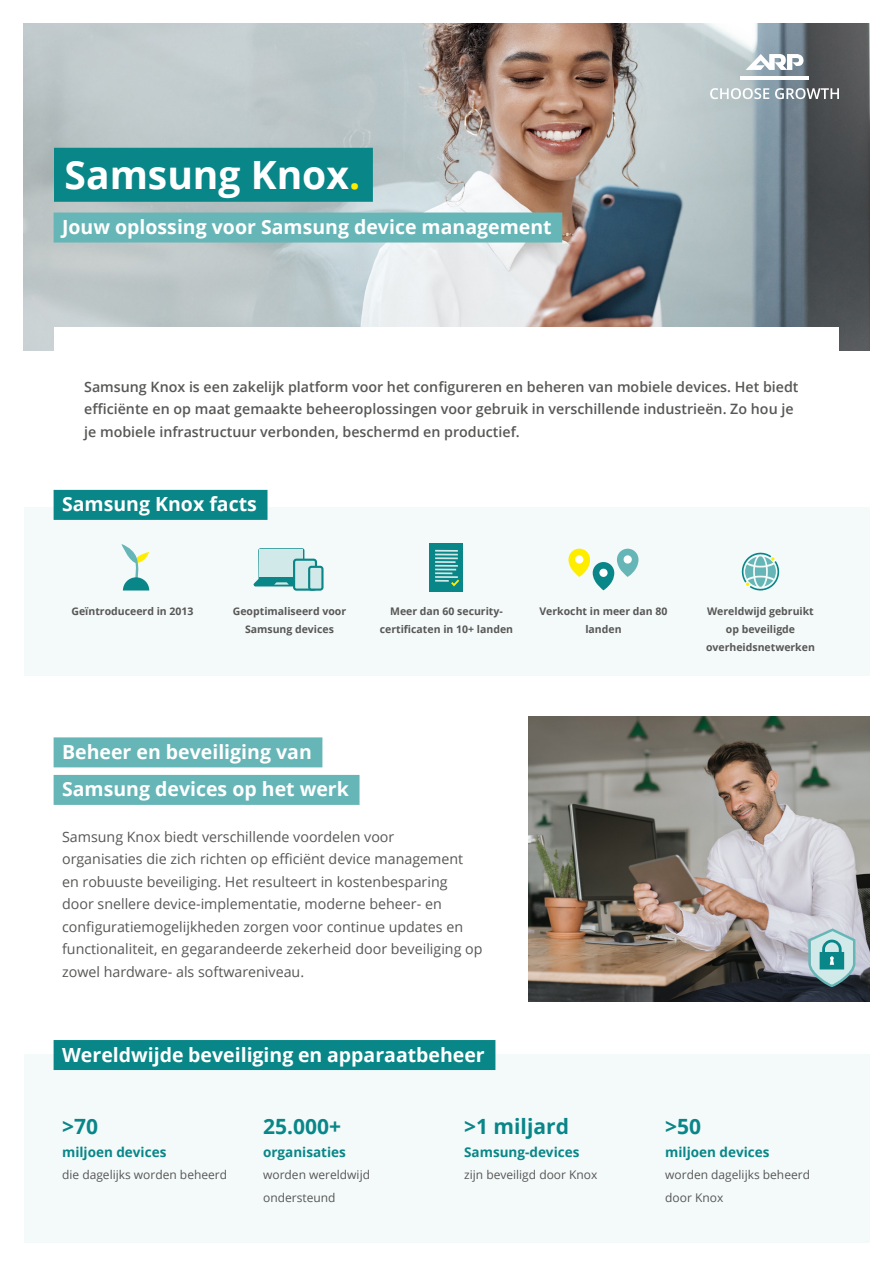
<style>
.page{position:relative;width:893px;height:1263px;background:#fff}
.page>*{position:absolute;margin:0;border:0;box-sizing:border-box;transform-origin:0 0}
.t1{font:700 39px "Open Sans";color:#fff}
.t2{font:700 21px "Open Sans";color:#098688}
.t3{font:700 19.5px/37.5px "Open Sans";color:#fff}
.t4{font:14.25px/22.5px "Open Sans";color:#575756}
.t5{font:600 14.25px/22.5px "Open Sans";color:#575756}
.t6{font:700 13.5px "Open Sans";color:#098688}
.t7{font:12px/22.5px "Open Sans";color:#575756}
.t8{font:700 10.5px/18px "Open Sans";color:#575756;text-align:center}
.s1{color:#ffed00}
</style>
<div class="page">
<img style="left:24px;top:24px;width:845px;height:327px">
<div style="left:54px;top:148px;width:319px;height:54px;background:#098688"></div>
<div style="left:54px;top:327px;width:785px;height:99px;background:#fff"></div>
<hr style="left:740px;top:76px;width:69px;height:4px;background:#fff">
<svg style="left:746px;top:54px;width:58px;height:16px"></svg>
<svg style="left:710px;top:88px;width:59px;height:11px"></svg>
<svg style="left:775px;top:88px;width:64px;height:11px"></svg>
<div style="left:54px;top:213px;width:508px;height:30px;background:#67b6b7"></div>
<div style="left:24px;top:507px;width:845px;height:169px;background:#f4fafa"></div>
<div style="left:24px;top:1054px;width:845px;height:188px;background:#f4fafa"></div>
<svg style="left:593px;top:562px;width:21px;height:28px"></svg>
<div style="left:599px;top:569px;width:9px;height:8px;background:#fff;border-radius:50%"></div>
<svg style="left:617px;top:549px;width:21px;height:28px"></svg>
<div style="left:624px;top:555px;width:8px;height:9px;background:#fff;border-radius:50%"></div>
<svg style="left:568px;top:549px;width:22px;height:28px"></svg>
<div style="left:575px;top:555px;width:8px;height:9px;background:#fff;border-radius:50%"></div>
<svg style="left:254px;top:548px;width:70px;height:43px"></svg>
<svg style="left:741px;top:552px;width:39px;height:38px"></svg>
<div style="left:54px;top:737px;width:268px;height:30px;background:#67b6b7"></div>
<div style="left:54px;top:775px;width:306px;height:30px;background:#67b6b7"></div>
<div style="left:54px;top:490px;width:213px;height:30px;background:#098688"></div>
<div style="left:54px;top:1040px;width:441px;height:30px;background:#098688"></div>
<img style="left:529px;top:716px;width:340px;height:285px">
<svg style="left:808px;top:928px;width:47px;height:59px;background:#8bb7ba"></svg>
<svg style="left:121px;top:544px;width:28px;height:46px"></svg>
<div style="left:429px;top:543px;width:34px;height:48px;background:#098688"></div>
<svg style="left:435px;top:569px;width:24px;height:17px"></svg>
<hr style="left:435px;top:576px;width:23px;height:2px;background:#d1e9e8">
<hr style="left:435px;top:565px;width:23px;height:2px;background:#d1e9e8">
<hr style="left:435px;top:561px;width:20px;height:2px;background:#d1e9e8">
<hr style="left:435px;top:557px;width:23px;height:2px;background:#d1e9e8">
<svg style="left:435px;top:554px;width:23px;height:1px"></svg>
<hr style="left:435px;top:550px;width:23px;height:2px;background:#d1e9e8">
<h1 class="t1" style="left:65px;top:147px;width:297px">Samsung Knox<span class="s1">.</span></h1>
<h3 class="t3" style="left:62px;top:208px;width:491px">Jouw oplossing voor Samsung device management</h3>
<p class="t5" style="left:84px;top:375px;width:716px">Samsung Knox is een zakelijk platform voor het configureren en beheren van mobiele devices. Het biedt efficiënte en op maat gemaakte beheeroplossingen voor gebruik in verschillende industrieën. Zo hou je je mobiele infrastructuur verbonden, beschermd en productief.</p>
<h3 class="t3" style="left:62px;top:485px;width:196px">Samsung Knox facts</h3>
<p class="t8" style="left:71px;top:602px;width:124px">Geïntroduceerd in 2013</p>
<p class="t8" style="left:233px;top:602px;width:115px">Geoptimaliseerd voor<br>Samsung devices</p>
<p class="t8" style="left:380px;top:602px;width:135px">Meer dan 60 security&shy;certificaten in 10+ landen</p>
<p class="t8" style="left:539px;top:602px;width:130px">Verkocht in meer dan 80 landen</p>
<p class="t8" style="left:706px;top:602px;width:110px">Wereldwijd gebruikt op beveiligde overheidsnetwerken</p>
<h3 class="t3" style="left:62px;top:732px;width:288px">Beheer en beveiliging van<br>Samsung devices op het werk</h3>
<p class="t4" style="left:62px;top:825px;width:422px">Samsung Knox biedt verschillende voordelen voor<br>organisaties die zich richten op efficiënt device management en robuuste beveiliging. Het resulteert in kostenbesparing door snellere device-implementatie, moderne beheer- en configuratiemogelijkheden zorgen voor continue updates en functionaliteit, en gegarandeerde zekerheid door beveiliging op zowel hardware- als softwareniveau.</p>
<h3 class="t3" style="left:62px;top:1035px;width:424px">Wereldwijde beveiliging en apparaatbeheer</h3>
<h2 class="t2" style="left:62px;top:1112px;width:37px">&gt;70</h2>
<p class="t6" style="left:62px;top:1142px;width:106px">miljoen devices</p>
<p class="t7" style="left:62px;top:1163px;width:167px">die dagelijks worden beheerd</p>
<h2 class="t2" style="left:263px;top:1112px;width:79px">25.000+</h2>
<p class="t6" style="left:263px;top:1142px;width:84px">organisaties</p>
<p class="t7" style="left:263px;top:1163px;width:108px">worden wereldwijd ondersteund</p>
<h2 class="t2" style="left:464px;top:1112px;width:106px">&gt;1 miljard</h2>
<p class="t6" style="left:464px;top:1142px;width:117px">Samsung-devices</p>
<p class="t7" style="left:464px;top:1163px;width:135px">zijn beveiligd door Knox</p>
<h2 class="t2" style="left:665px;top:1112px;width:37px">&gt;50</h2>
<p class="t6" style="left:665px;top:1142px;width:106px">miljoen devices</p>
<p class="t7" style="left:665px;top:1163px;width:146px">worden dagelijks beheerd door Knox</p>
</div>
